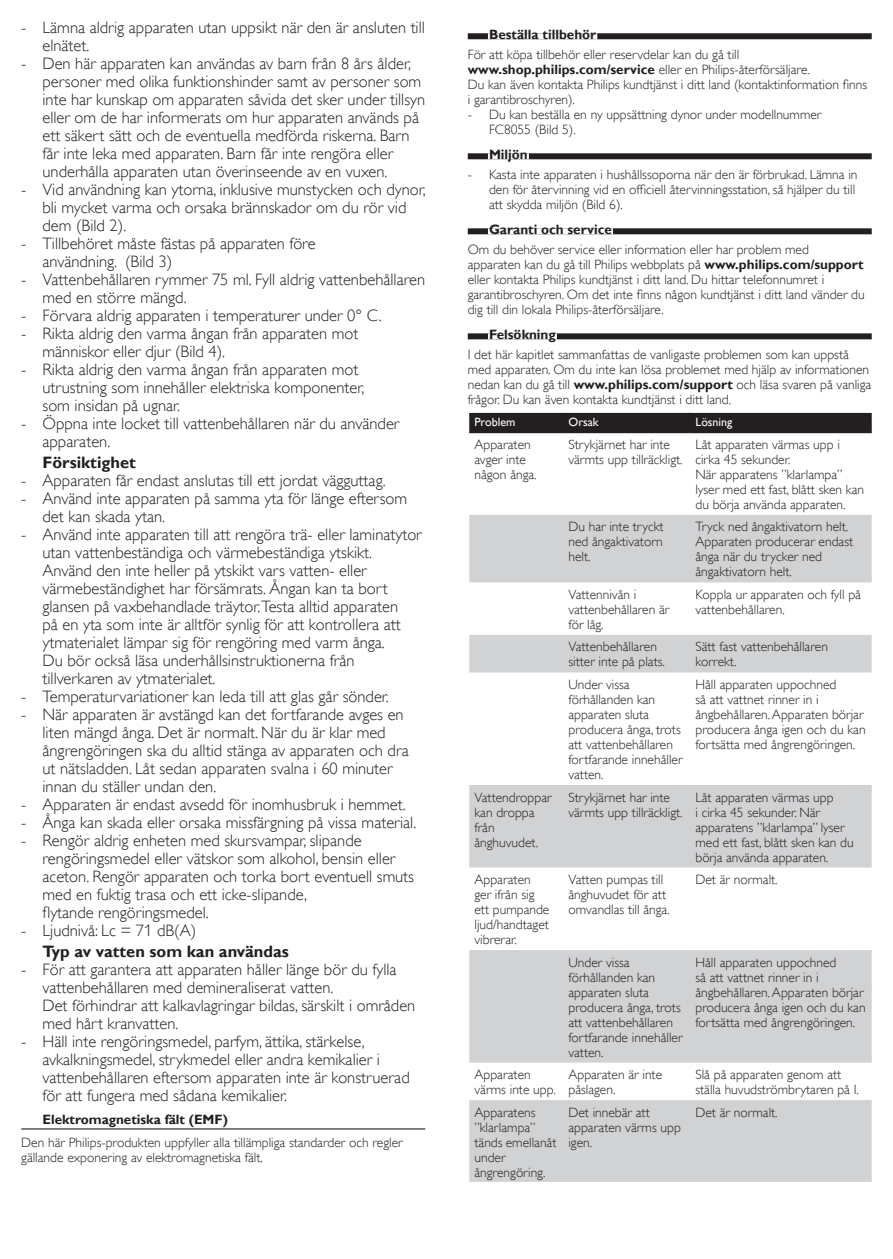
<style>
.page{position:relative;width:893px;height:1259px;background:#fff}
.page>*{position:absolute;margin:0;border:0;box-sizing:border-box;transform-origin:0 0}
.t1{font:16.5px/18px "Gill Sans Alt One WGL Light";color:#231f20}
.t2{font:700 16.5px "Gill Sans Alt One WGL";color:#231f20}
.t3{font:13.5px/15px "Gill Sans Alt One WGL Light";color:#231f20}
.t4{font:700 13.5px "Gill Sans Alt One WGL";color:#231f20}
.t5{font:12px "Gill Sans Alt One WGL";color:#fff}
.s1{font-family:"Gill Sans Alt One WGL";font-weight:700}
</style>
<div class="page">
<div style="left:468px;top:33px;width:404px;height:6px;background:#231f20"></div>
<div style="left:488px;top:33px;width:109px;height:6px;background:#fff"></div>
<div style="left:468px;top:153px;width:404px;height:6px;background:#231f20"></div>
<div style="left:488px;top:153px;width:41px;height:6px;background:#fff"></div>
<div style="left:468px;top:228px;width:404px;height:6px;background:#231f20"></div>
<div style="left:488px;top:228px;width:125px;height:6px;background:#fff"></div>
<div style="left:468px;top:333px;width:404px;height:6px;background:#231f20"></div>
<div style="left:488px;top:333px;width:69px;height:6px;background:#fff"></div>
<svg style="left:469px;top:515px;width:403px;height:667px;fill:#d1d2d4"></svg>
<div style="left:469px;top:412px;width:403px;height:20px;background:#231f20"></div>
<hr style="left:469px;top:432px;width:93px;height:1px;background:#231f20">
<hr style="left:562px;top:432px;width:127px;height:1px;background:#231f20">
<hr style="left:689px;top:432px;width:183px;height:1px;background:#231f20">
<hr style="left:21px;top:1128px;width:404px;height:1px;background:#231f20">
<p class="t1" style="left:43px;top:18px;width:384px;text-indent:-21px">- Lämna aldrig apparaten utan uppsikt när den är ansluten till elnätet.</p>
<p class="t1" style="left:43px;top:54px;width:384px;text-indent:-21px">- Den här apparaten kan användas av barn från 8 års ålder, personer med olika funktionshinder samt av personer som inte har kunskap om apparaten såvida det sker under tillsyn eller om de har informerats om hur apparaten används på ett säkert sätt och de eventuella medförda riskerna. Barn får inte leka med apparaten. Barn får inte rengöra eller underhålla apparaten utan överinseende av en vuxen.</p>
<p class="t1" style="left:43px;top:180px;width:385px;text-indent:-21px">- Vid användning kan ytorna, inklusive munstycken och dynor, bli mycket varma och orsaka brännskador om du rör vid dem (Bild 2).</p>
<p class="t1" style="left:43px;top:234px;width:275px;text-indent:-21px">- Tillbehöret måste fästas på apparaten före användning. (Bild 3)</p>
<p class="t1" style="left:43px;top:270px;width:384px;text-indent:-21px">- Vattenbehållaren rymmer 75 ml. Fyll aldrig vattenbehållaren med en större mängd.</p>
<p class="t1" style="left:21px;top:306px;width:362px">- Förvara aldrig apparaten i temperaturer under 0° C.</p>
<p class="t1" style="left:43px;top:324px;width:317px;text-indent:-21px">- Rikta aldrig den varma ångan från apparaten mot människor eller djur (Bild 4).</p>
<p class="t1" style="left:43px;top:360px;width:323px;text-indent:-21px">- Rikta aldrig den varma ångan från apparaten mot utrustning som innehåller elektriska komponenter, som insidan på ugnar.</p>
<p class="t1" style="left:43px;top:414px;width:358px;text-indent:-21px">- Öppna inte locket till vattenbehållaren när du använder apparaten.</p>
<p class="t2" style="left:43px;top:451px;width:95px">Försiktighet</p>
<p class="t1" style="left:21px;top:471px;width:366px">- Apparaten får endast anslutas till ett jordat vägguttag.</p>
<p class="t1" style="left:43px;top:489px;width:366px;text-indent:-21px">- Använd inte apparaten på samma yta för länge eftersom det kan skada ytan.</p>
<p class="t1" style="left:42px;top:525px;width:381px;text-indent:-21px">- Använd inte apparaten till att rengöra trä- eller laminatytor utan vattenbeständiga och värmebeständiga ytskikt.<br>Använd den inte heller på ytskikt vars vatten- eller värmebeständighet har försämrats. Ångan kan ta bort glansen på vaxbehandlade träytor.Testa alltid apparaten<br>på en yta som inte är alltför synlig för att kontrollera att ytmaterialet lämpar sig för rengöring med varm ånga.<br>Du bör också läsa underhållsinstruktionerna från tillverkaren av ytmaterialet.</p>
<p class="t1" style="left:21px;top:687px;width:369px">- Temperaturvariationer kan leda till att glas går sönder.</p>
<p class="t1" style="left:42px;top:705px;width:368px;text-indent:-21px">- När apparaten är avstängd kan det fortfarande avges en liten mängd ånga. Det är normalt. När du är klar med ångrengöringen ska du alltid stänga av apparaten och dra ut nätsladden. Låt sedan apparaten svalna i 60 minuter innan du ställer undan den.</p>
<p class="t1" style="left:21px;top:795px;width:386px">- Apparaten är endast avsedd för inomhusbruk i hemmet.</p>
<p class="t1" style="left:21px;top:813px;width:397px">- Ånga kan skada eller orsaka missfärgning på vissa material.</p>
<p class="t1" style="left:42px;top:831px;width:373px;text-indent:-21px">- Rengör aldrig enheten med skursvampar, slipande rengöringsmedel eller vätskor som alkohol, bensin eller aceton. Rengör apparaten och torka bort eventuell smuts med en fuktig trasa och ett icke-slipande,<br>flytande rengöringsmedel.</p>
<p class="t1" style="left:21px;top:921px;width:176px">- Ljudnivå: Lc = 71 dB(A)</p>
<p class="t2" style="left:42px;top:940px;width:248px">Typ av vatten som kan användas</p>
<p class="t1" style="left:42px;top:960px;width:374px;text-indent:-21px">- För att garantera att apparaten håller länge bör du fylla vattenbehållaren med demineraliserat vatten.<br>Det förhindrar att kalkavlagringar bildas, särskilt i områden med hårt kranvatten.</p>
<p class="t1" style="left:42px;top:1032px;width:369px;text-indent:-21px">- Häll inte rengöringsmedel, parfym, ättika, stärkelse, avkalkningsmedel, strykmedel eller andra kemikalier i vattenbehållaren eftersom apparaten inte är konstruerad för att fungera med sådana kemikalier.</p>
<p class="t4" style="left:43px;top:1110px;width:187px">Elektromagnetiska fält (EMF)</p>
<p class="t3" style="left:21px;top:1134px;width:383px">Den här Philips-produkten uppfyller alla tillämpliga standarder och regler gällande exponering av elektromagnetiska fält.</p>
<p class="t4" style="left:489px;top:25px;width:109px">Beställa tillbehör</p>
<p class="t3" style="left:468px;top:47px;width:401px">För att köpa tillbehör eller reservdelar kan du gå till <span class="s1">www.shop.philips.com/service</span> eller en Philips-återförsäljare.<br>Du kan även kontakta Philips kundtjänst i ditt land (kontaktinformation finns i garantibroschyren).</p>
<p class="t3" style="left:489px;top:107px;width:334px;text-indent:-21px">- Du kan beställa en ny uppsättning dynor under modellnummer<br>FC8055 (Bild 5).</p>
<p class="t4" style="left:489px;top:145px;width:40px">Miljön</p>
<p class="t3" style="left:489px;top:167px;width:370px;text-indent:-21px">- Kasta inte apparaten i hushållssoporna när den är förbrukad. Lämna in den för återvinning vid en officiell återvinningsstation, så hjälper du till att skydda miljön (Bild 6).</p>
<p class="t4" style="left:489px;top:220px;width:124px">Garanti och service</p>
<p class="t3" style="left:468px;top:242px;width:398px">Om du behöver service eller information eller har problem med apparaten kan du gå till Philips webbplats på <span class="s1">www.philips.com/support </span>eller kontakta Philips kundtjänst i ditt land. Du hittar telefonnumret i garantibroschyren. Om det inte finns någon kundtjänst i ditt land vänder du dig till din lokala Philips-återförsäljare.</p>
<p class="t4" style="left:489px;top:325px;width:68px">Felsökning</p>
<p class="t3" style="left:468px;top:347px;width:405px">I det här kapitlet sammanfattas de vanligaste problemen som kan uppstå med apparaten. Om du inte kan lösa problemet med hjälp av informationen nedan kan du gå till <span class="s1">www.philips.com/support</span> och läsa svaren på vanliga frågor. Du kan även kontakta kundtjänst i ditt land.</p>
<p class="t5" style="left:474px;top:413px;width:42px">Problem</p>
<p class="t5" style="left:568px;top:413px;width:32px">Orsak</p>
<p class="t5" style="left:695px;top:413px;width:38px">Lösning</p>
<p class="t3" style="left:474px;top:437px;width:64px">Apparaten avger inte någon ånga.</p>
<p class="t3" style="left:568px;top:437px;width:116px">Strykjärnet har inte värmts upp tillräckligt.</p>
<p class="t3" style="left:695px;top:437px;width:170px">Låt apparaten värmas upp i cirka 45 sekunder.<br>När apparatens ”klarlampa” lyser med ett fast, blått sken kan du börja använda apparaten.</p>
<p class="t3" style="left:568px;top:519px;width:97px;text-align:justify">Du har inte tryckt ned ångaktivatorn helt.</p>
<p class="t3" style="left:695px;top:519px;width:159px">Tryck ned ångaktivatorn helt.<br>Apparaten producerar endast ånga när du trycker ned ångaktivatorn helt.</p>
<p class="t3" style="left:568px;top:587px;width:102px">Vattennivån i vattenbehållaren är för låg.</p>
<p class="t3" style="left:695px;top:587px;width:167px">Koppla ur apparaten och fyll på vattenbehållaren.</p>
<p class="t3" style="left:568px;top:639px;width:98px">Vattenbehållaren sitter inte på plats.</p>
<p class="t3" style="left:695px;top:639px;width:134px">Sätt fast vattenbehållaren korrekt.</p>
<p class="t3" style="left:568px;top:677px;width:116px">Under vissa förhållanden kan apparaten sluta producera ånga, trots att vattenbehållaren fortfarande innehåller vatten.</p>
<p class="t3" style="left:695px;top:677px;width:172px">Håll apparaten uppochned<br>så att vattnet rinner in i ångbehållaren. Apparaten börjar producera ånga igen och du kan fortsätta med ångrengöringen.</p>
<p class="t3" style="left:474px;top:789px;width:79px">Vattendroppar kan droppa från ånghuvudet.</p>
<p class="t3" style="left:568px;top:789px;width:116px">Strykjärnet har inte värmts upp tillräckligt.</p>
<p class="t3" style="left:695px;top:789px;width:160px">Låt apparaten värmas upp<br>i cirka 45 sekunder. När apparatens ”klarlampa” lyser med ett fast, blått sken kan du börja använda apparaten.</p>
<p class="t3" style="left:474px;top:872px;width:76px">Apparaten ger ifrån sig ett pumpande ljud/handtaget vibrerar.</p>
<p class="t3" style="left:568px;top:872px;width:103px">Vatten pumpas till ånghuvudet för att omvandlas till ånga.</p>
<p class="t3" style="left:695px;top:872px;width:84px">Det är normalt.</p>
<p class="t3" style="left:568px;top:954px;width:116px">Under vissa förhållanden kan apparaten sluta producera ånga, trots att vattenbehållaren fortfarande innehåller vatten.</p>
<p class="t3" style="left:695px;top:954px;width:172px">Håll apparaten uppochned<br>så att vattnet rinner in i ångbehållaren. Apparaten börjar producera ånga igen och du kan fortsätta med ångrengöringen.</p>
<p class="t3" style="left:474px;top:1067px;width:83px">Apparaten värms inte upp.</p>
<p class="t3" style="left:568px;top:1067px;width:95px">Apparaten är inte påslagen.</p>
<p class="t3" style="left:695px;top:1067px;width:165px">Slå på apparaten genom att ställa huvudströmbrytaren på I.</p>
<p class="t3" style="left:474px;top:1104px;width:83px">Apparatens ”klarlampa” tänds emellanåt under ångrengöring.</p>
<p class="t3" style="left:568px;top:1104px;width:114px">Det innebär att apparaten värms upp igen.</p>
<p class="t3" style="left:695px;top:1104px;width:84px">Det är normalt.</p>
</div>
